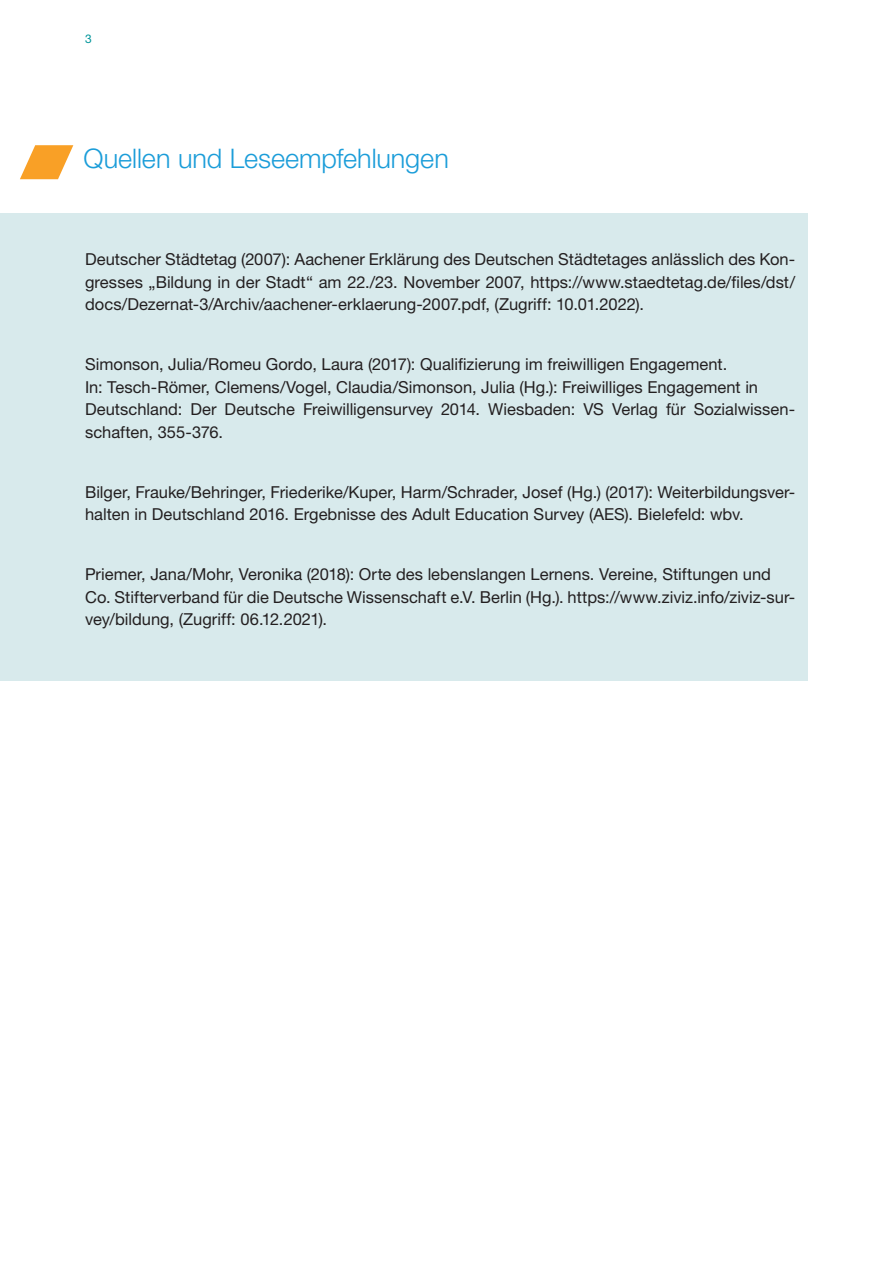
<style>
.page{position:relative;width:893px;height:1263px;background:#fff}
.page>*{position:absolute;margin:0;border:0;box-sizing:border-box;transform-origin:0 0}
.copy{font:300 27px "Helvetica Neue LT Std";letter-spacing:-.005em;color:#1b9dd9}
.copy-2{font:16.5px/22.5px "Helvetica Neue LT Std";color:#231f20}
.t1{font:12px "Helvetica Neue LT Std";color:#00959a}
</style>
<div class="page">
<svg style="left:20px;top:145px;width:53px;height:34px"></svg>
<div style="left:0;top:213px;width:808px;height:467px;background:#d4e8ea"></div>
<p class="t1" style="left:85px;top:31px;width:8px">3</p>
<p class="copy" style="left:84px;top:142px;width:367px">Quellen und Leseempfehlungen</p>
<p class="copy-2" style="left:85px;top:248px;width:712px;text-align:justify">Deutscher Städtetag (2007): Aachener Erklärung des Deutschen Städtetages anlässlich des Kon&shy;gresses „Bildung in der Stadt“ am 22./23. November 2007, https://www.staedtetag.de/files/dst/ docs/Dezernat-3/Archiv/aachener-erklaerung-2007.pdf, (Zugriff: 10.01.2022).</p>
<p class="copy-2" style="left:85px;top:353px;width:644px">Simonson, Julia/Romeu Gordo, Laura (2017): Qualifizierung im freiwilligen Engagement.</p>
<p class="copy-2" style="left:85px;top:375px;width:675px">In: Tesch-Römer, Clemens/Vogel, Claudia/Simonson, Julia (Hg.): Freiwilliges Engagement in</p>
<p class="copy-2" style="left:85px;top:398px;width:712px">Deutschland: Der Deutsche Freiwilligensurvey 2014. Wiesbaden: VS Verlag für Sozialwissen&shy;schaften, 355-376.</p>
<p class="copy-2" style="left:85px;top:480px;width:712px">Bilger, Frauke/Behringer, Friederike/Kuper, Harm/Schrader, Josef (Hg.) (2017): Weiterbildungsver&shy;halten in Deutschland 2016. Ergebnisse des Adult Education Survey (AES). Bielefeld: wbv.</p>
<p class="copy-2" style="left:85px;top:563px;width:687px">Priemer, Jana/Mohr, Veronika (2018): Orte des lebenslangen Lernens. Vereine, Stiftungen und</p>
<p class="copy-2" style="left:85px;top:585px;width:712px">Co. Stifterverband für die Deutsche Wissenschaft e.V. Berlin (Hg.). https://www.ziviz.info/ziviz-sur&shy;vey/bildung, (Zugriff: 06.12.2021).</p>
</div>
